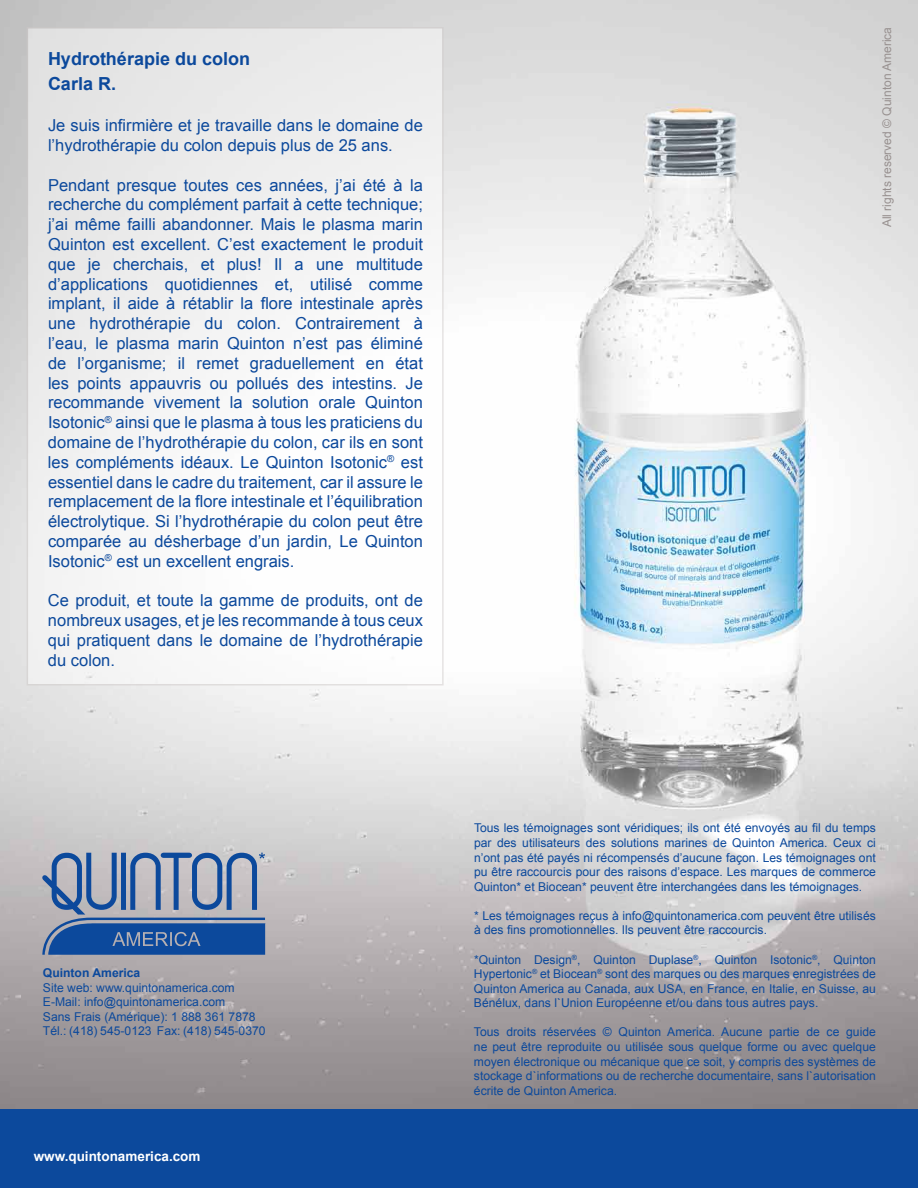
<style>
.page{position:relative;width:918px;height:1188px;background:#fff}
.page>*{position:absolute;margin:0;border:0;box-sizing:border-box;transform-origin:0 0}
.t1{font:700 18px/25.2px "Arial";color:#0c499c}
.t2{font:16.5px/19.8px "Arial";color:#0c499c;text-align:justify}
.t3{font:700 13.5px "Arial";color:#fff}
.t4{font:12.15px/14.5px "Arial";color:#0c499c;text-align:justify}
.t5{font:700 12.15px "Arial";color:#0c499c}
.t6{font:12px "Arial";color:#989190}
</style>
<div class="page">
<img style="left:0;top:0;width:918px;height:1110px">
<svg style="left:42px;top:853px;width:223px;height:102px;background:#6a85ad"></svg>
<div style="left:27px;top:27px;width:417px;height:659px;background:linear-gradient(to right,#ebebeb,#fbfbfb);border:2px solid #cec9c8"></div>
<div style="left:0;top:1110px;width:918px;height:78px;background:#0c499c"></div>
<p class="t1" style="left:48px;top:46px;width:204px">Hydrothérapie du colon<br>Carla R.</p>
<p class="t2" style="left:48px;top:116px;width:376px">Je suis infirmière et je travaille dans le domaine de l’hydrothérapie du colon depuis plus de 25 ans.</p>
<p class="t2" style="left:48px;top:175px;width:377px">Pendant presque toutes ces années, j’ai été à la recherche du complément parfait à cette technique; j’ai même failli abandonner. Mais le plasma marin Quinton est excellent. C’est exactement le produit que je cherchais, et plus! Il a une multitude d’applications quotidiennes et, utilisé comme implant, il aide à rétablir la flore intestinale après une hydrothérapie du colon. Contrairement à l’eau, le plasma marin Quinton n’est pas éliminé de l’organisme; il remet graduellement en état les points appauvris ou pollués des intestins. Je recommande vivement la solution orale Quinton Isotonic<sup>®</sup> ainsi que le plasma à tous les praticiens du domaine de l’hydrothérapie du colon, car ils en sont les compléments idéaux. Le Quinton Isotonic<sup>®</sup> est essentiel dans le cadre du traitement, car il assure le remplacement de la flore intestinale et l’équilibration électrolytique. Si l’hydrothérapie du colon peut être comparée au désherbage d’un jardin, Le Quinton Isotonic<sup>®</sup> est un excellent engrais.</p>
<p class="t2" style="left:48px;top:591px;width:376px">Ce produit, et toute la gamme de produits, ont de nombreux usages, et je les recommande à tous ceux qui pratiquent dans le domaine de l’hydrothérapie du colon.</p>
<p class="t6" style="left:879px;top:227px;width:202px;rotate:-90deg">All rights reserved © Quinton America</p>
<p class="t5" style="left:43px;top:965px;width:99px">Quinton America</p>
<p class="t4" style="left:43px;top:980px;width:224px;text-align:left">Site web: www.quintonamerica.com E-Mail: info@quintonamerica.com<br>Sans Frais (Amérique): 1 888 361 7878<br>Tél.: (418) 545-0123 Fax: (418) 545-0370</p>
<p class="t3" style="left:34px;top:1147px;width:168px">www.quintonamerica.com</p>
<p class="t4" style="left:474px;top:821px;width:403px">Tous les témoignages sont véridiques; ils ont été envoyés au fil du temps par des utilisateurs des solutions marines de Quinton America. Ceux ci n’ont pas été payés ni récompensés d’aucune façon. Les témoignages ont pu être raccourcis pour des raisons d’espace. Les marques de commerce Quinton* et Biocean* peuvent être interchangées dans les témoignages.</p>
<p class="t4" style="left:474px;top:908px;width:403px">* Les témoignages reçus à info@quintonamerica.com peuvent être utilisés à des fins promotionnelles. Ils peuvent être raccourcis.</p>
<p class="t4" style="left:474px;top:952px;width:403px">*Quinton Design<sup>®</sup>, Quinton Duplase<sup>®</sup>, Quinton Isotonic<sup>®</sup>, Quinton Hypertonic<sup>®</sup> et Biocean<sup>®</sup> sont des marques ou des marques enregistrées de Quinton America au Canada, aux USA, en France, en Italie, en Suisse, au Bénélux, dans l`Union Européenne et/ou dans tous autres pays.</p>
<p class="t4" style="left:474px;top:1025px;width:403px">Tous droits réservées © Quinton America. Aucune partie de ce guide ne peut être reproduite ou utilisée sous quelque forme ou avec quelque moyen électronique ou mécanique que ce soit, y compris des systèmes de stockage d`informations ou de recherche documentaire, sans l`autorisation écrite de Quinton America.</p>
</div>
